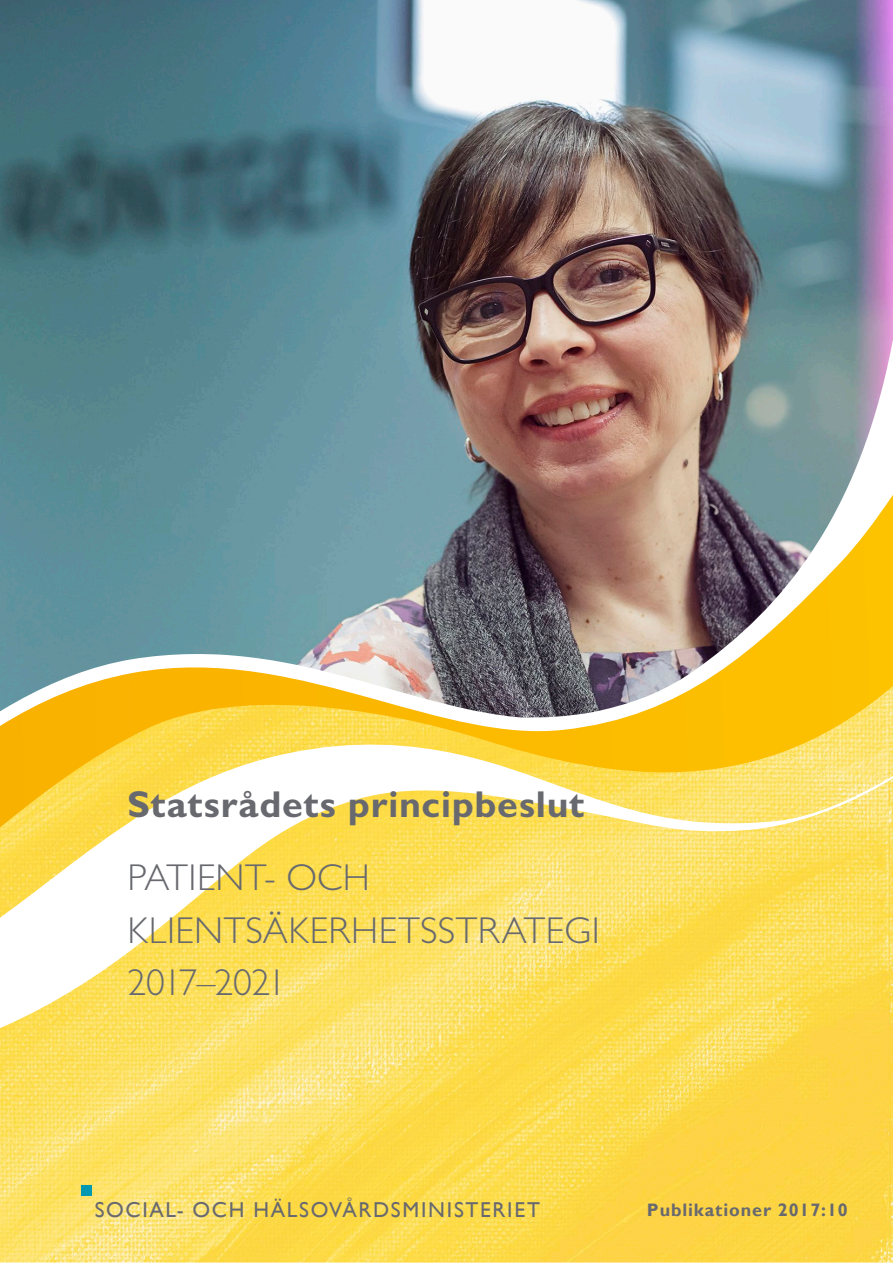
<style>
.page{position:relative;width:893px;height:1263px;background:#fff}
.page>*{position:absolute;margin:0;border:0;box-sizing:border-box;transform-origin:0 0}
.Pääotsikko_3_kieltä{font:300 37.5px/52.5px "Gill Sans MT Std";letter-spacing:.01em;color:#68696f}
.Pääotsikko_3_kieltä-2{font:700 37.5px "Gill Sans MT Std";letter-spacing:.02em;color:#68696f}
.t1{font:21.6px "Gill Sans";letter-spacing:.075em;color:#68696f}
.Sarjan_nimi_etukanne{font:700 18px "Gill Sans";letter-spacing:.05em;color:#68696f}
</style>
<div class="page">
<img style="left:0;top:0;width:893px;height:304px">
<img style="left:0;top:304px;width:893px;height:191px">
<img style="left:0;top:1076px;width:893px;height:186px">
<img style="left:0;top:495px;width:893px;height:226px">
<svg style="left:0;top:721px;width:893px;height:355px"></svg>
<div style="left:81px;top:1185px;width:10px;height:10px;background:#0099b1"></div>
<p class="Pääotsikko_3_kieltä-2" style="left:128px;top:781px;width:459px">Statsrådets principbeslut</p>
<p class="Pääotsikko_3_kieltä" style="left:128px;top:851px;width:474px">PATIENT- OCH<br>KLIENTSÄKERHETSSTRATEGI<br>2017–2021</p>
<p class="t1" style="left:95px;top:1197px;width:447px">SOCIAL- OCH HÄLSOVÅRDSMINISTERIET</p>
<p class="Sarjan_nimi_etukanne" style="left:647px;top:1199px;width:202px">Publikationer 2017:10</p>
</div>
